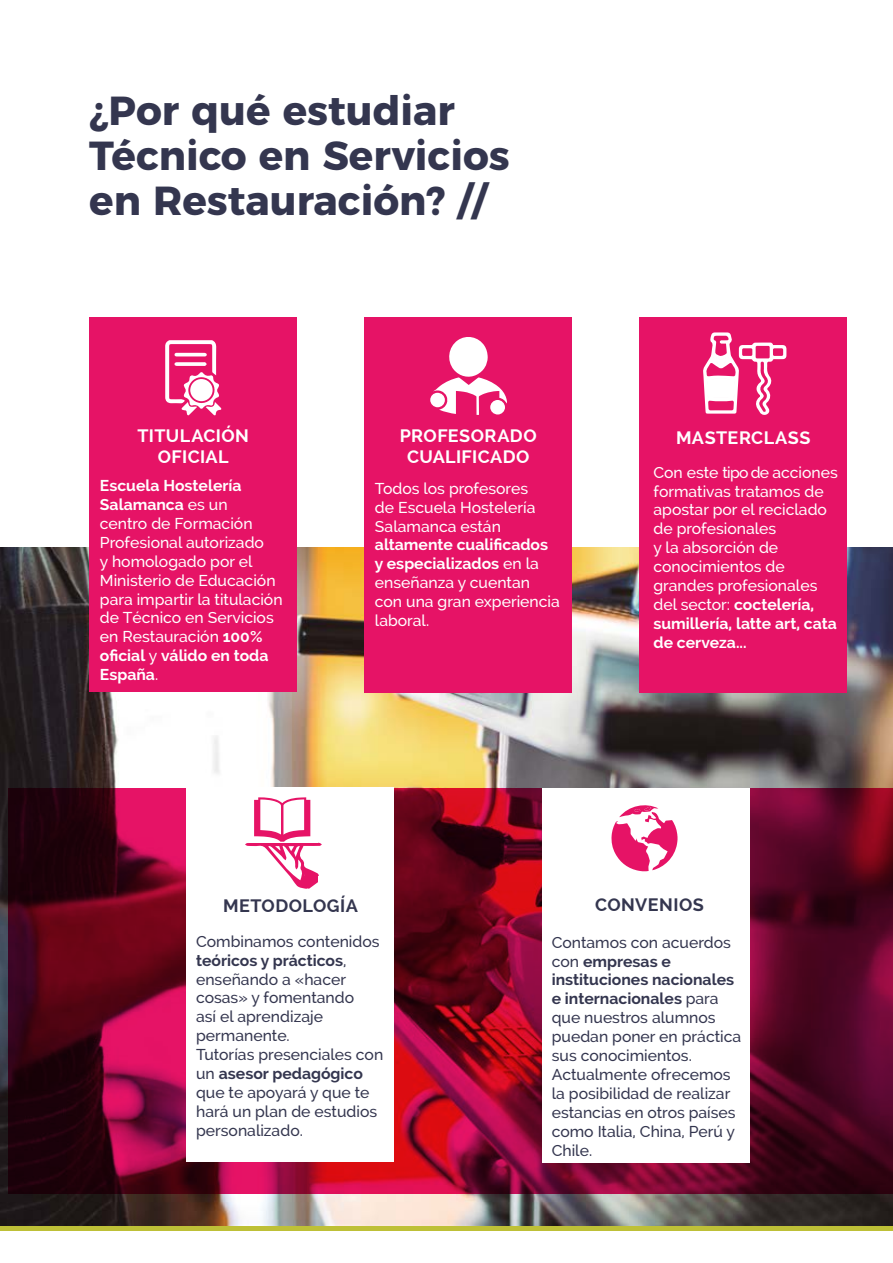
<style>
.page{position:relative;width:893px;height:1263px;background:#fff}
.page>*{position:absolute;margin:0;border:0;box-sizing:border-box;transform-origin:0 0}
.t1{font:700 40.5px/45px "Montserrat";color:#34364f}
.t2{font:700 18px/21.6px "Raleway";letter-spacing:.02em;color:#fff;text-align:center}
.t3{font:700 18px "Raleway";letter-spacing:.025em;color:#34364f}
.t4{font:500 15.75px/18.9px "Raleway";color:#fff}
.t5{font:500 15.75px/18.9px "Raleway";color:#34364f}
.s1{font-weight:700}
</style>
<div class="page">
<img style="left:0;top:547px;width:893px;height:678px">
<svg style="left:9px;top:788px;width:884px;height:406px;background:#6c0724"></svg>
<div style="left:186px;top:787px;width:208px;height:374px;background:#fff"></div>
<div style="left:542px;top:788px;width:208px;height:375px;background:#fff"></div>
<svg style="left:611px;top:805px;width:66px;height:66px"></svg>
<div style="left:89px;top:317px;width:208px;height:375px;background:#e61366"></div>
<div style="left:639px;top:317px;width:208px;height:376px;background:#e61366"></div>
<div style="left:364px;top:317px;width:208px;height:376px;background:#e61366"></div>
<svg style="left:165px;top:340px;width:57px;height:76px"></svg>
<div style="left:190px;top:379px;width:23px;height:22px;background:#fff;border-radius:50%"></div>
<svg style="left:433px;top:337px;width:74px;height:78px"></svg>
<div style="left:490px;top:400px;width:15px;height:15px;background:#fff;border-radius:50%"></div>
<div style="left:430px;top:393px;width:15px;height:14px;background:#fff;border-radius:50%"></div>
<svg style="left:703px;top:332px;width:83px;height:83px"></svg>
<svg style="left:245px;top:797px;width:77px;height:92px"></svg>
<h1 class="t1" style="left:89px;top:85px;width:422px">¿Por qué estudiar<br>Técnico en Servicios en Restauración? //</h1>
<p class="t2" style="left:138px;top:425px;width:113px">TITULACIÓN<br>OFICIAL</p>
<p class="t4" style="left:100px;top:476px;width:184px"><span class="s1">Escuela Hostelería<br>Salamanca</span> es un<br>centro de Formación<br>Profesional autorizado<br>y homologado por el<br>Ministerio de Educación para impartir la titulación de Técnico en Servicios en Restauración <span class="s1">100% oficial</span> y <span class="s1">válido en toda<br>España</span>.</p>
<p class="t2" style="left:400px;top:425px;width:138px">PROFESORADO<br>CUALIFICADO</p>
<p class="t4" style="left:375px;top:479px;width:162px">Todos los profesores de Escuela Hostelería<br>Salamanca están</p>
<p class="t4" style="left:375px;top:535px;width:186px"><span class="s1">altamente cualificados y especializados</span> en la enseñanza y cuentan con una gran experiencia laboral.</p>
<p class="t2" style="left:676px;top:427px;width:136px">MASTERCLASS</p>
<p class="t4" style="left:653px;top:463px;width:186px">Con este tipo de acciones formativas tratamos de apostar por el reciclado de profesionales<br>y la absorción de conocimientos de grandes profesionales del sector: <span class="s1">coctelería, sumillería, latte art, cata de cerveza...</span></p>
<p class="t3" style="left:223px;top:895px;width:136px">METODOLOGÍA</p>
<p class="t5" style="left:196px;top:932px;width:189px">Combinamos contenidos <span class="s1">teóricos y prácticos</span>, enseñando a «hacer cosas» y fomentando<br>así el aprendizaje permanente.<br>Tutorías presenciales con un <span class="s1">asesor pedagógico </span>que te apoyará y que te hará un plan de estudios personalizado.</p>
<p class="t3" style="left:595px;top:894px;width:110px">CONVENIOS</p>
<p class="t5" style="left:552px;top:933px;width:191px">Contamos con acuerdos con <span class="s1">empresas e instituciones nacionales e internacionales</span> para que nuestros alumnos puedan poner en práctica sus conocimientos.<br>Actualmente ofrecemos la posibilidad de realizar estancias en otros países como Italia, China, Perú y<br>Chile.</p>
</div>
